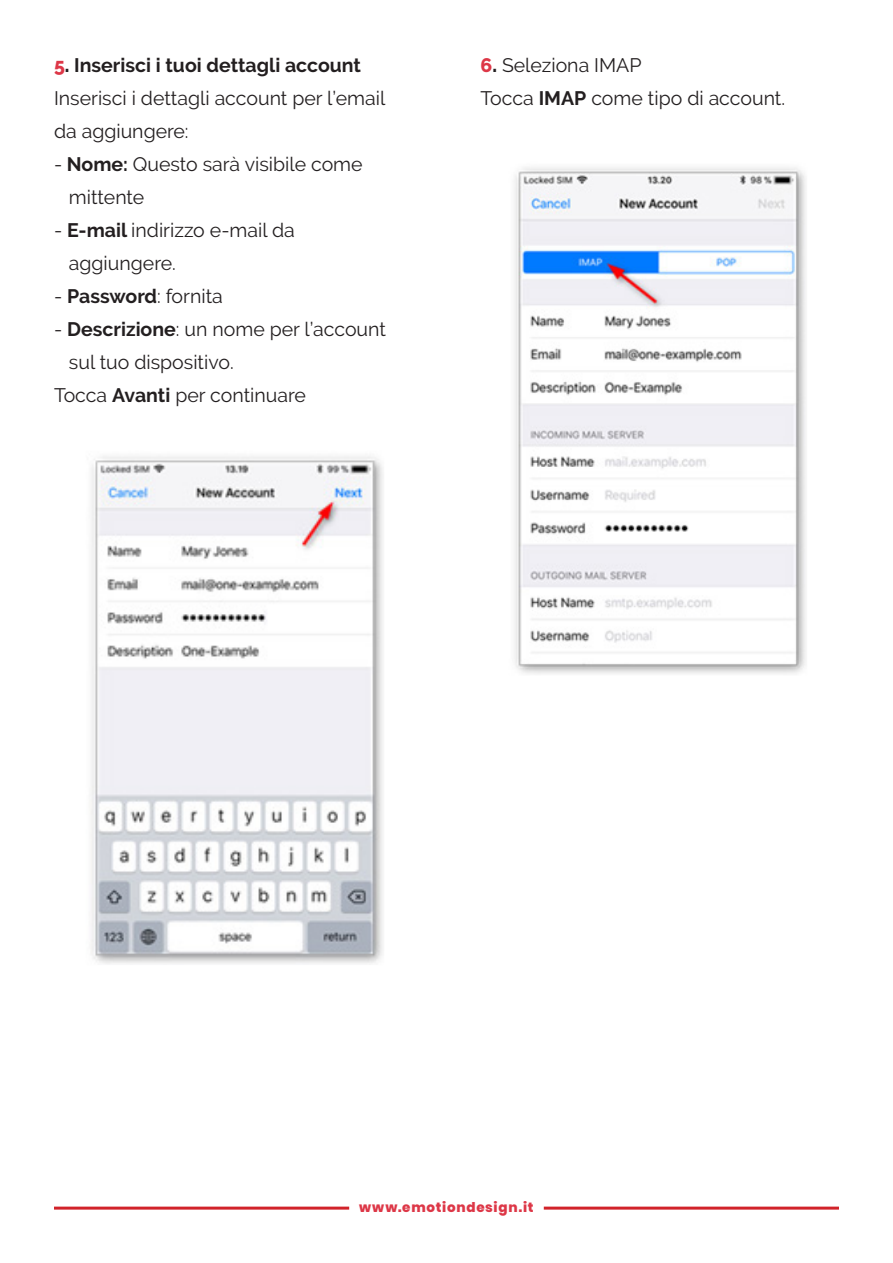
<style>
.page{position:relative;width:893px;height:1263px;background:#fff}
.page>*{position:absolute;margin:0;border:0;box-sizing:border-box;transform-origin:0 0}
.t1{font:19.5px/33px "Raleway";color:#231f20}
.t2{font:700 19.5px "Raleway";color:#231f20}
.t3{font:800 13.5px "Poppins";letter-spacing:.055em;color:#dd3747}
.s1{font-weight:800;color:#dd3747}
.s2{font-weight:800}
.s3{font-weight:700}
</style>
<div class="page">
<hr style="left:54px;top:1206px;width:295px;height:3px;background:#d1232a">
<hr style="left:544px;top:1206px;width:295px;height:3px;background:#d1232a">
<img style="left:90px;top:456px;width:293px;height:508px">
<img style="left:514px;top:167px;width:292px;height:507px">
<p class="t2" style="left:54px;top:54px;width:309px"><span class="s1">5</span><span class="s2">.</span> Inserisci i tuoi dettagli account</p>
<p class="t1" style="left:54px;top:82px;width:333px">Inserisci i dettagli account per l’email da aggiungere:</p>
<p class="t1" style="left:54px;top:148px;width:310px">- <span class="s3">Nome:</span> Questo sarà visibile come</p>
<p class="t1" style="left:69px;top:181px;width:77px">mittente</p>
<p class="t1" style="left:54px;top:214px;width:242px">- <span class="s3">E-mail</span> indirizzo e-mail da</p>
<p class="t1" style="left:69px;top:247px;width:108px">aggiungere.</p>
<p class="t1" style="left:54px;top:280px;width:170px">- <span class="s3">Password</span>: fornita</p>
<p class="t1" style="left:54px;top:313px;width:333px">- <span class="s3">Descrizione</span>: un nome per l’account</p>
<p class="t1" style="left:69px;top:346px;width:166px">sul tuo dispositivo.</p>
<p class="t1" style="left:54px;top:379px;width:253px">Tocca <span class="s3">Avanti</span> per continuare</p>
<p class="t1" style="left:480px;top:49px;width:163px"><span class="s1">6</span><span class="s2">.</span> Seleziona IMAP</p>
<p class="t1" style="left:480px;top:82px;width:306px">Tocca <span class="s3">IMAP</span> come tipo di account.</p>
<p class="t3" style="left:359px;top:1199px;width:176px">www.emotiondesign.it</p>
</div>
